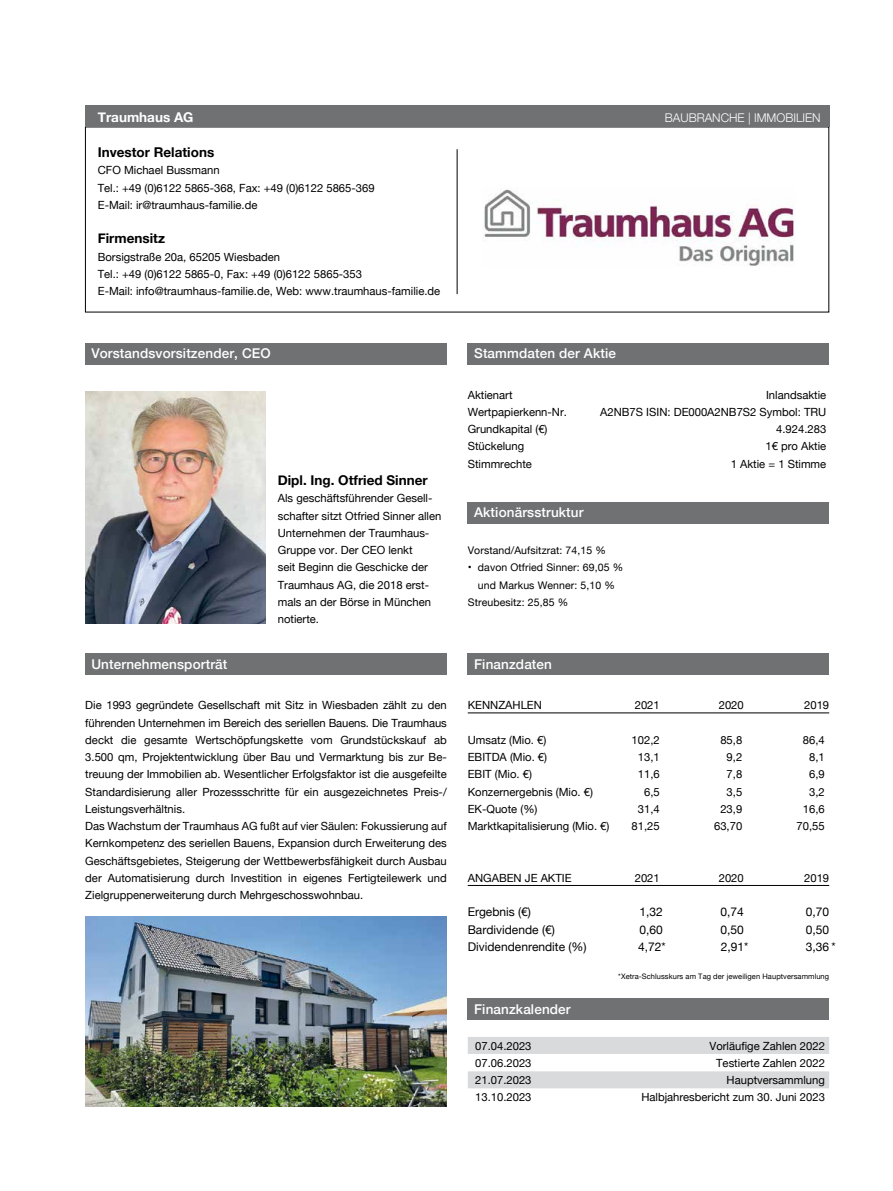
<style>
.page{position:relative;width:893px;height:1191px;background:#fff}
.page>*{position:absolute;margin:0;border:0;box-sizing:border-box;transform-origin:0 0}
.Balkenüberschrift{font:500 13.5px "Helvetica Neue";letter-spacing:.01em;color:#fff}
.Überschrift_Bold{font:700 13.5px "Helvetica Neue";color:#000}
.Unternehmenszeile{font:700 13.5px "Helvetica Neue";color:#fff}
.Fließtext_Helvetica{font:700 13.5px "Helvetica Neue";color:#000}
.Finanzdaten_Inhalt{font:12px "Helvetica Neue";color:#000}
.Unternehmenszeile-2{font:300 12px "Helvetica Neue";color:#fff}
.Fließtext_Unternehme{font:11.25px/17.2px "Helvetica Neue";color:#000;text-align:justify}
.Fließtext_Helvetica-2{font:11.25px/17.2px "Helvetica Neue";color:#000}
.Finanzdaten_Inhalt-2{font:11.25px "Helvetica Neue";color:#000}
.Stammdaten_der_Aktie{font:11.25px "Helvetica Neue";color:#000}
.Finanzkalender{font:11.25px "Helvetica Neue";color:#000}
.Finanzdaten_Jahresza{font:11.25px "Helvetica Neue";color:#000}
.Fließtext_Helvetica-3{font:10.5px/17.2px "Helvetica Neue";letter-spacing:.01em;color:#000;text-align:center}
.Fußnote_Bilduntersch{font:7.5px "Helvetica Neue";letter-spacing:.01em;color:#000}
.s1{font-size:11.25px}
</style>
<div class="page">
<div style="left:85px;top:653px;width:361px;height:22px;background:#707172"></div>
<div style="left:468px;top:343px;width:361px;height:21px;background:#707172"></div>
<div style="left:468px;top:502px;width:361px;height:21px;background:#707172"></div>
<div style="left:468px;top:653px;width:361px;height:22px;background:#707172"></div>
<div style="left:468px;top:998px;width:361px;height:21px;background:#707172"></div>
<hr style="left:457px;top:149px;width:1px;height:145px;background:#000">
<img style="left:484px;top:188px;width:310px;height:78px">
<div style="left:85px;top:105px;width:744px;height:22px;background:#707172"></div>
<hr style="left:468px;top:712px;width:361px;height:1px;background:#000">
<hr style="left:468px;top:885px;width:361px;height:1px;background:#000">
<img style="left:85px;top:391px;width:181px;height:232px">
<div style="left:85px;top:343px;width:361px;height:21px;background:#707172"></div>
<svg style="left:468px;top:1037px;width:361px;height:51px"></svg>
<img style="left:85px;top:916px;width:361px;height:190px">
<p class="Unternehmenszeile" style="left:98px;top:106px;width:97px">Traumhaus AG</p>
<p class="Unternehmenszeile-2" style="left:665px;top:108px;width:157px">BAUBRANCHE | IMMOBILIEN</p>
<p class="Überschrift_Bold" style="left:98px;top:142px;width:118px">Investor Relations</p>
<p class="Fließtext_Helvetica-2" style="left:98px;top:162px;width:123px">CFO Michael Bussmann</p>
<p class="Fließtext_Helvetica-2" style="left:98px;top:180px;width:278px">Tel.: +49 (0)6122 5865-368, Fax: +49 (0)6122 5865-369</p>
<p class="Fließtext_Helvetica-2" style="left:98px;top:197px;width:161px">E-Mail: ir@traumhaus-familie.de</p>
<p class="Fließtext_Helvetica" style="left:98px;top:228px;width:69px">Firmensitz</p>
<p class="Fließtext_Helvetica-2" style="left:98px;top:249px;width:184px">Borsigstraße 20a, 65205 Wiesbaden</p>
<p class="Fließtext_Helvetica-2" style="left:98px;top:266px;width:266px">Tel.: +49 (0)6122 5865-0, Fax: +49 (0)6122 5865-353</p>
<p class="Fließtext_Helvetica-2" style="left:98px;top:283px;width:344px">E-Mail: info@traumhaus-familie.de, Web: www.traumhaus-familie.de</p>
<p class="Balkenüberschrift" style="left:91px;top:342px;width:181px">Vorstandsvorsitzender, CEO</p>
<p class="Balkenüberschrift" style="left:91px;top:653px;width:137px">Unternehmensporträt</p>
<p class="Überschrift_Bold" style="left:278px;top:469px;width:151px">Dipl. Ing. Otfried Sinner</p>
<p class="Fließtext_Helvetica-2" style="left:278px;top:490px;width:165px">Als geschäftsführender Gesell&shy;schafter sitzt Otfried Sinner allen<br>Unternehmen der Traumhaus-<br>Gruppe vor. Der CEO lenkt<br>seit Beginn die Geschicke der<br>Traumhaus AG, die 2018 erst&shy;mals an der Börse in München notierte.</p>
<p class="Fließtext_Unternehme" style="left:85px;top:697px;width:363px">Die 1993 gegründete Gesellschaft mit Sitz in Wiesbaden zählt zu den führenden Unternehmen im Bereich des seriellen Bauens. Die Traumhaus deckt die gesamte Wertschöpfungskette vom Grundstückskauf ab 3.500 qm, Projektentwicklung über Bau und Vermarktung bis zur Be&shy;treuung der Immobilien ab. Wesentlicher Erfolgsfaktor ist die ausgefeilte Standardisierung aller Prozessschritte für ein ausgezeichnetes Preis-/ Leistungsverhältnis.</p>
<p class="Fließtext_Unternehme" style="left:85px;top:818px;width:363px">Das Wachstum der Traumhaus AG fußt auf vier Säulen: Fokussierung auf Kernkompetenz des seriellen Bauens, Expansion durch Erweiterung des Geschäftsgebietes, Steigerung der Wettbewerbsfähigkeit durch Ausbau der Automatisierung durch Investition in eigenes Fertigteilewerk und Zielgruppenerweiterung durch Mehrgeschosswohnbau.</p>
<p class="Balkenüberschrift" style="left:474px;top:342px;width:143px">Stammdaten der Aktie</p>
<p class="Stammdaten_der_Aktie" style="left:468px;top:386px;width:46px">Aktienart</p>
<p class="Stammdaten_der_Aktie" style="left:766px;top:386px;width:62px">Inlandsaktie</p>
<p class="Stammdaten_der_Aktie" style="left:468px;top:404px;width:101px">Wertpapierkenn-Nr.</p>
<p class="Stammdaten_der_Aktie" style="left:600px;top:404px;width:228px">A2NB7S ISIN: DE000A2NB7S2 Symbol: TRU</p>
<p class="Stammdaten_der_Aktie" style="left:468px;top:421px;width:81px">Grundkapital (€)</p>
<p class="Stammdaten_der_Aktie" style="left:776px;top:421px;width:52px">4.924.283</p>
<p class="Stammdaten_der_Aktie" style="left:468px;top:438px;width:58px">Stückelung</p>
<p class="Stammdaten_der_Aktie" style="left:765px;top:438px;width:62px">1€ pro Aktie</p>
<p class="Stammdaten_der_Aktie" style="left:468px;top:455px;width:66px">Stimmrechte</p>
<p class="Stammdaten_der_Aktie" style="left:731px;top:455px;width:97px">1 Aktie = 1 Stimme</p>
<p class="Balkenüberschrift" style="left:474px;top:502px;width:111px">Aktionärsstruktur</p>
<p class="Fließtext_Helvetica-3" style="left:468px;top:542px;width:140px">Vorstand/Aufsitzrat: 74,15 %</p>
<p class="Fließtext_Helvetica-3" style="left:468px;top:559px;width:157px"><span class="s1">•</span> davon Otfried Sinner: 69,05 % und Markus Wenner: 5,10 %</p>
<p class="Fließtext_Helvetica-3" style="left:468px;top:594px;width:102px">Streubesitz: 25,85 %</p>
<p class="Balkenüberschrift" style="left:474px;top:653px;width:79px">Finanzdaten</p>
<p class="Finanzdaten_Jahresza" style="left:468px;top:697px;width:76px">KENNZAHLEN</p>
<p class="Finanzdaten_Jahresza" style="left:635px;top:697px;width:27px">2021</p>
<p class="Finanzdaten_Jahresza" style="left:719px;top:697px;width:27px">2020</p>
<p class="Finanzdaten_Jahresza" style="left:804px;top:697px;width:27px">2019</p>
<p class="Finanzdaten_Inhalt-2" style="left:468px;top:731px;width:80px">Umsatz (Mio. €)</p>
<p class="Finanzdaten_Inhalt-2" style="left:632px;top:731px;width:30px">102,2</p>
<p class="Finanzdaten_Inhalt-2" style="left:720px;top:731px;width:23px">85,8</p>
<p class="Finanzdaten_Inhalt-2" style="left:803px;top:731px;width:23px">86,4</p>
<p class="Finanzdaten_Inhalt-2" style="left:468px;top:749px;width:81px">EBITDA (Mio. €)</p>
<p class="Finanzdaten_Inhalt-2" style="left:638px;top:749px;width:23px">13,1</p>
<p class="Finanzdaten_Inhalt-2" style="left:727px;top:749px;width:17px">9,2</p>
<p class="Finanzdaten_Inhalt-2" style="left:809px;top:749px;width:17px">8,1</p>
<p class="Finanzdaten_Inhalt-2" style="left:468px;top:766px;width:66px">EBIT (Mio. €)</p>
<p class="Finanzdaten_Inhalt-2" style="left:638px;top:766px;width:23px">11,6</p>
<p class="Finanzdaten_Inhalt-2" style="left:727px;top:766px;width:17px">7,8</p>
<p class="Finanzdaten_Inhalt-2" style="left:809px;top:766px;width:17px">6,9</p>
<p class="Finanzdaten_Inhalt-2" style="left:468px;top:783px;width:127px">Konzernergebnis (Mio. €)</p>
<p class="Finanzdaten_Inhalt-2" style="left:644px;top:783px;width:17px">6,5</p>
<p class="Finanzdaten_Inhalt-2" style="left:727px;top:783px;width:17px">3,5</p>
<p class="Finanzdaten_Inhalt-2" style="left:809px;top:783px;width:17px">3,2</p>
<p class="Finanzdaten_Inhalt-2" style="left:468px;top:800px;width:71px">EK-Quote (%)</p>
<p class="Finanzdaten_Inhalt-2" style="left:638px;top:800px;width:23px">31,4</p>
<p class="Finanzdaten_Inhalt-2" style="left:720px;top:800px;width:23px">23,9</p>
<p class="Finanzdaten_Inhalt-2" style="left:803px;top:800px;width:23px">16,6</p>
<p class="Finanzdaten_Inhalt-2" style="left:468px;top:818px;width:143px">Marktkapitalisierung (Mio. €)</p>
<p class="Finanzdaten_Inhalt-2" style="left:632px;top:818px;width:30px">81,25</p>
<p class="Finanzdaten_Inhalt-2" style="left:714px;top:818px;width:30px">63,70</p>
<p class="Finanzdaten_Inhalt-2" style="left:797px;top:818px;width:30px">70,55</p>
<p class="Finanzdaten_Jahresza" style="left:468px;top:869px;width:105px">ANGABEN JE AKTIE</p>
<p class="Finanzdaten_Jahresza" style="left:635px;top:869px;width:27px">2021</p>
<p class="Finanzdaten_Jahresza" style="left:719px;top:869px;width:27px">2020</p>
<p class="Finanzdaten_Jahresza" style="left:804px;top:869px;width:27px">2019</p>
<p class="Finanzdaten_Inhalt" style="left:468px;top:903px;width:65px">Ergebnis (€)</p>
<p class="Finanzdaten_Inhalt" style="left:639px;top:903px;width:25px">1,32</p>
<p class="Finanzdaten_Inhalt" style="left:720px;top:903px;width:25px">0,74</p>
<p class="Finanzdaten_Inhalt" style="left:806px;top:903px;width:25px">0,70</p>
<p class="Finanzdaten_Inhalt" style="left:468px;top:920px;width:89px">Bardividende (€)</p>
<p class="Finanzdaten_Inhalt" style="left:639px;top:920px;width:25px">0,60</p>
<p class="Finanzdaten_Inhalt" style="left:720px;top:920px;width:25px">0,50</p>
<p class="Finanzdaten_Inhalt" style="left:806px;top:920px;width:25px">0,50</p>
<p class="Finanzdaten_Inhalt" style="left:468px;top:938px;width:120px">Dividendenrendite (%)</p>
<p class="Finanzdaten_Inhalt" style="left:638px;top:938px;width:29px">4,72*</p>
<p class="Finanzdaten_Inhalt" style="left:721px;top:938px;width:29px">2,91*</p>
<p class="Finanzdaten_Inhalt" style="left:806px;top:938px;width:31px">3,36 *</p>
<p class="Fußnote_Bilduntersch" style="left:618px;top:970px;width:212px">*Xetra-Schlusskurs am Tag der jeweiligen Hauptversammlung</p>
<p class="Balkenüberschrift" style="left:474px;top:998px;width:98px">Finanzkalender</p>
<p class="Finanzkalender" style="left:475px;top:1037px;width:58px">07.04.2023</p>
<p class="Finanzkalender" style="left:709px;top:1037px;width:117px">Vorläufige Zahlen 2022</p>
<p class="Finanzkalender" style="left:475px;top:1054px;width:58px">07.06.2023</p>
<p class="Finanzkalender" style="left:716px;top:1054px;width:110px">Testierte Zahlen 2022</p>
<p class="Finanzkalender" style="left:475px;top:1072px;width:58px">21.07.2023</p>
<p class="Finanzkalender" style="left:727px;top:1072px;width:100px">Hauptversammlung</p>
<p class="Finanzkalender" style="left:475px;top:1089px;width:58px">13.10.2023</p>
<p class="Finanzkalender" style="left:641px;top:1089px;width:185px">Halbjahresbericht zum 30. Juni 2023</p>
</div>
